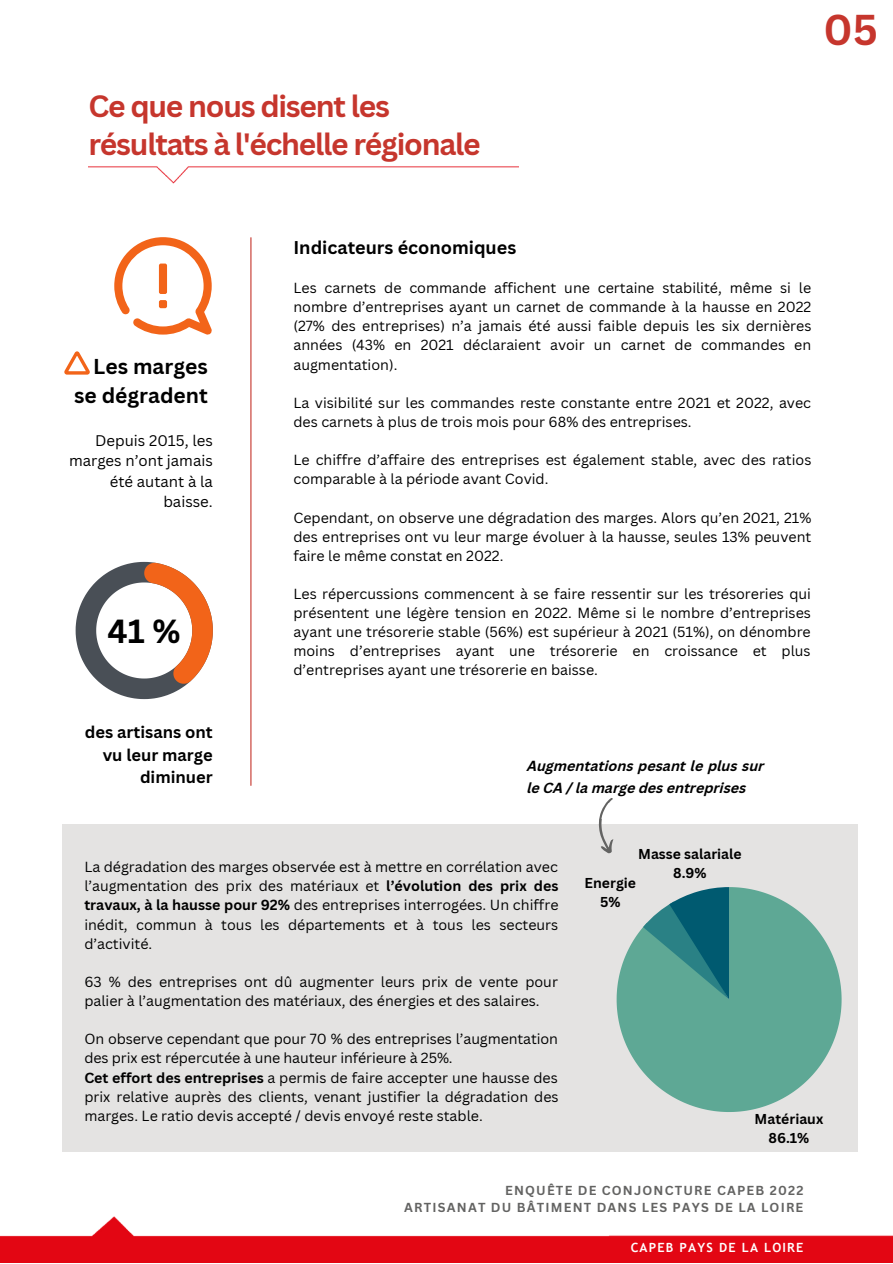
<style>
.page{position:relative;width:893px;height:1264px;background:#fff}
.page>*{position:absolute;margin:0;border:0;box-sizing:border-box;transform-origin:0 0}
.t1{font:700 42px "Canva Sans";color:#c6362d}
.t2{font:700 32.55px "Canva Sans";color:#000}
.t3{font:700 30px/37px "Canva Sans";letter-spacing:-.04em;color:#c6362d}
.t4{font:700 21px/29.2px "Canva Sans";color:#000;text-align:right}
.t5{font:700 18px "Canva Sans";color:#000}
.t6{font:700 16.5px/22.5px "Canva Sans";color:#000;text-align:right}
.t7{font:15px/20.2px "Canva Sans";color:#000;text-align:right}
.t8{font:14.25px/19px "Canva Sans";color:#000;text-align:justify}
.t9{font:italic 700 14.25px/21.3px "Canva Sans";color:#000}
.t10{font:700 13.95px/19.2px "Canva Sans";color:#000;text-align:center}
.t11{font:700 12.75px/17px "Canva Sans";letter-spacing:.095em;color:#636362;text-align:right}
.t12{font:700 12.75px "Trebuchet MS";letter-spacing:.095em;color:#fff}
.s1{font-weight:700}
</style>
<div class="page">
<hr style="left:250px;top:238px;width:1px;height:547px;background:#c6362d">
<img style="left:88px;top:166px;width:430px;height:17px">
<img style="left:0;top:1216px;width:892px;height:46px">
<svg style="left:114px;top:237px;width:98px;height:98px"></svg>
<svg style="left:76px;top:562px;width:137px;height:137px"></svg>
<div style="left:62px;top:824px;width:795px;height:327px;background:#e4e3e2"></div>
<svg style="left:616px;top:887px;width:225px;height:224px;fill:#5ea895"></svg>
<svg style="left:643px;top:887px;width:87px;height:112px;background:#408a8c"></svg>
<svg style="left:598px;top:798px;width:16px;height:55px"></svg>
<svg style="left:64px;top:351px;width:26px;height:23px"></svg>
<h3 class="t3" style="left:88px;top:87px;width:394px">Ce que nous disent les résultats à l'échelle régionale</h3>
<h1 class="t1" style="left:823px;top:0;width:56px">05</h1>
<h3 class="t4" style="left:74px;top:351px;width:135px">Les marges se dégradent</h3>
<p class="t7" style="left:69px;top:430px;width:145px">Depuis 2015, les marges n’ont jamais été autant à la baisse.</p>
<h2 class="t2" style="left:108px;top:608px;width:75px">41 %</h2>
<p class="t6" style="left:85px;top:720px;width:129px">des artisans ont vu leur marge diminuer</p>
<p class="t5" style="left:293px;top:235px;width:224px">Indicateurs économiques</p>
<p class="t8" style="left:293px;top:278px;width:519px">Les carnets de commande affichent une certaine stabilité, même si le nombre d’entreprises ayant un carnet de commande à la hausse en 2022 (27% des entreprises) n’a jamais été aussi faible depuis les six dernières années (43% en 2021 déclaraient avoir un carnet de commandes en augmentation).</p>
<p class="t8" style="left:293px;top:393px;width:519px">La visibilité sur les commandes reste constante entre 2021 et 2022, avec des carnets à plus de trois mois pour 68% des entreprises.</p>
<p class="t8" style="left:293px;top:450px;width:519px">Le chiffre d’affaire des entreprises est également stable, avec des ratios comparable à la période avant Covid.</p>
<p class="t8" style="left:293px;top:507px;width:519px">Cependant, on observe une dégradation des marges. Alors qu’en 2021, 21% des entreprises ont vu leur marge évoluer à la hausse, seules 13% peuvent faire le même constat en 2022.</p>
<p class="t8" style="left:293px;top:584px;width:519px">Les répercussions commencent à se faire ressentir sur les trésoreries qui présentent une légère tension en 2022. Même si le nombre d’entreprises ayant une trésorerie stable (56%) est supérieur à 2021 (51%), on dénombre moins d’entreprises ayant une trésorerie en croissance et plus d’entreprises ayant une trésorerie en baisse.</p>
<p class="t9" style="left:527px;top:757px;width:238px">Augmentations pesant le plus sur le CA / la marge des entreprises</p>
<p class="t8" style="left:84px;top:857px;width:475px">La dégradation des marges observée est à mettre en corrélation avec l’augmentation des prix des matériaux et <span class="s1">l’évolution des prix des travaux, à la hausse pour 92%</span> des entreprises interrogées. Un chiffre inédit, commun à tous les départements et à tous les secteurs d’activité.</p>
<p class="t8" style="left:84px;top:971px;width:475px">63 % des entreprises ont dû augmenter leurs prix de vente pour palier à l’augmentation des matériaux, des énergies et des salaires.</p>
<p class="t8" style="left:84px;top:1029px;width:476px;text-align:left">On observe cependant que pour 70 % des entreprises l’augmentation des prix est répercutée à une hauteur inférieure à 25%.<br><span class="s1">Cet effort des entreprises</span> a permis de faire accepter une hausse des prix relative auprès des clients, venant justifier la dégradation des marges. Le ratio devis accepté / devis envoyé reste stable.</p>
<p class="t10" style="left:638px;top:843px;width:105px">Masse salariale<br>8.9%</p>
<p class="t10" style="left:584px;top:873px;width:53px">Energie<br>5%</p>
<p class="t10" style="left:754px;top:1108px;width:70px">Matériaux<br>86.1%</p>
<p class="t11" style="left:404px;top:1181px;width:400px">ENQUÊTE DE CONJONCTURE CAPEB 2022<br>ARTISANAT DU BÂTIMENT DANS LES PAYS DE LA LOIRE</p>
<p class="t12" style="left:630px;top:1239px;width:174px">CAPEB PAYS DE LA LOIRE</p>
</div>
